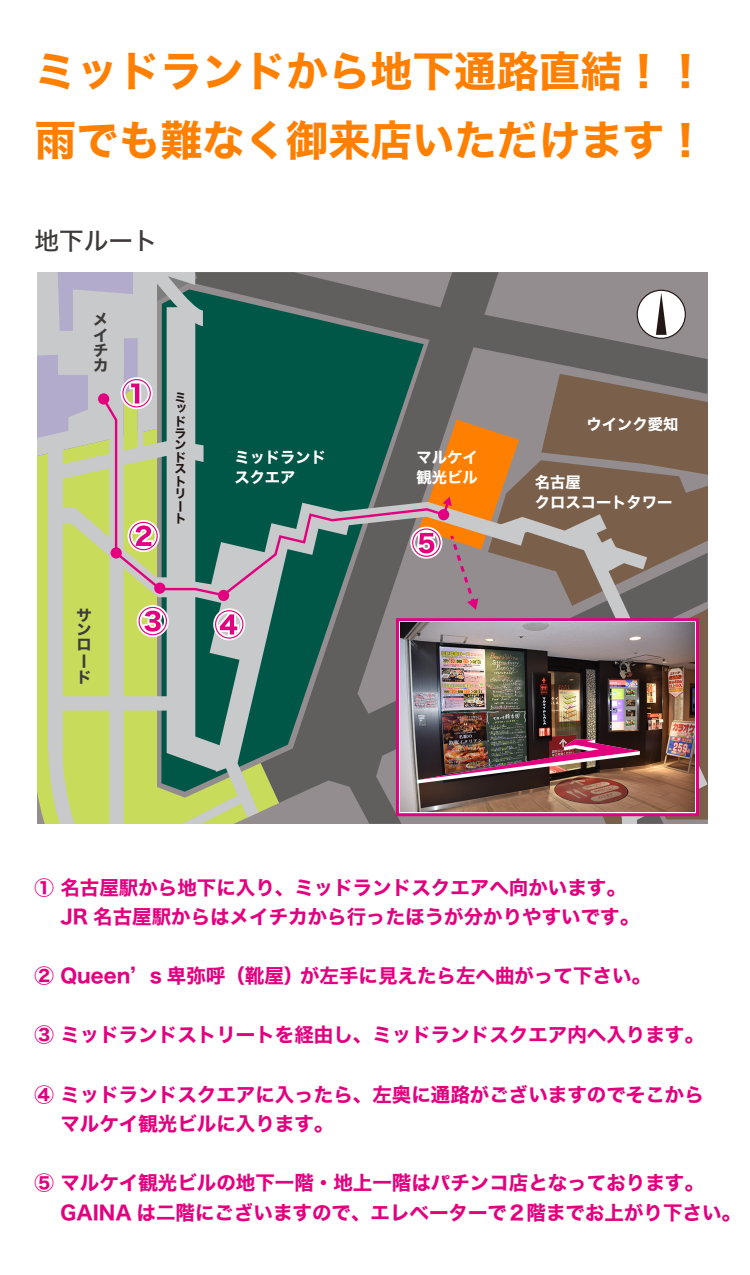
<style>
.page{position:relative;width:750px;height:1275px;background:#fff}
.page>*{position:absolute;margin:0;border:0;box-sizing:border-box;transform-origin:0 0}
.t1{font:42px/68.6px "Hira Kaku Std N W7";color:#ff8000}
.t2{font:24.75px "Hira Kaku Pro N W5";color:#3e3a39}
.t3{font:19.5px/29.5px "Hira Kaku Std N W7";color:#e3007f}
.t4{font:15.3px/20px "Hira Kaku Std N W7";color:#fff}
.t5{font:15.3px/15.5px "Hira Kaku Std N W7";color:#3e3a39;text-align:justify}
.t6{font:12.15px/11.7px "Hira Kaku Std N W7";color:#231815}
</style>
<div class="page">
<svg style="left:37px;top:272px;width:671px;height:552px;background:#7f8373"></svg>
<h1 class="t1" style="left:34px;top:39px;width:673px">ミッドランドから地下通路直結！！雨でも難なく御来店いただけます！</h1>
<p class="t2" style="left:34px;top:218px;width:125px">地下ルート</p>
<p class="t5" style="left:93px;top:312px;width:16px">メイチカ</p>
<p class="t5" style="left:77px;top:609px;width:16px;line-height:14.2px">サンロ</p>
<p class="t5" style="left:77px;top:655px;width:15px">ード</p>
<p class="t6" style="left:174px;top:392px;width:13px;text-align:justify">ミッドラン</p>
<p class="t6" style="left:174px;top:453px;width:13px;line-height:10.8px">ドス</p>
<p class="t6" style="left:174px;top:476px;width:12px;line-height:12.1px">トリート</p>
<p class="t4" style="left:234px;top:448px;width:93px">ミッドランドスクエア</p>
<p class="t4" style="left:417px;top:448px;width:63px">マルケイ観光ビル</p>
<p class="t4" style="left:586px;top:415px;width:93px">ウインク愛知</p>
<p class="t4" style="left:535px;top:473px;width:139px">名古屋<br>クロスコートタワー</p>
<p class="t3" style="left:34px;top:873px;width:606px">① 名古屋駅から地下に入り、ミッドランドスクエアへ向かいます。　 JR 名古屋駅からはメイチカから行ったほうが分かりやすいです。</p>
<p class="t3" style="left:34px;top:962px;width:618px">② Queen’s 卑弥呼（靴屋）が左手に見えたら左へ曲がって下さい。</p>
<p class="t3" style="left:34px;top:1021px;width:671px">③ ミッドランドストリートを経由し、ミッドランドスクエア内へ入ります。</p>
<p class="t3" style="left:34px;top:1080px;width:671px">④ ミッドランドスクエアに入ったら、左奥に通路がございますのでそこから　 マルケイ観光ビルに入ります。</p>
<p class="t3" style="left:34px;top:1169px;width:708px">⑤ マルケイ観光ビルの地下一階・地上一階はパチンコ店となっております。<br>　 GAINA は二階にございますので、エレベーターで２階までお上がり下さい。</p>
</div>
